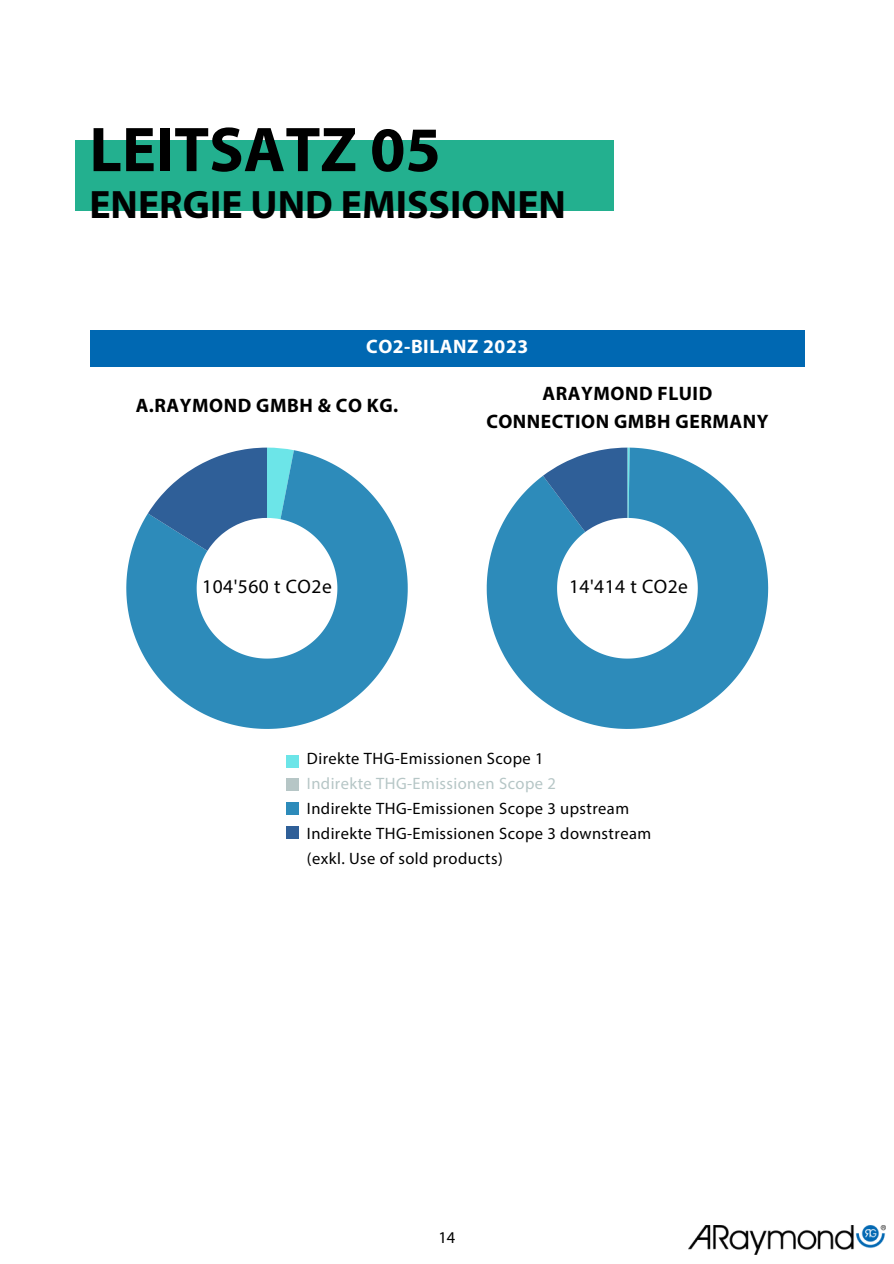
<style>
.page{position:relative;width:894px;height:1264px;background:#fff}
.page>*{position:absolute;margin:0;border:0;box-sizing:border-box;transform-origin:0 0}
.t1{font:700 63.75px "Myriad Pro";color:#000}
.t2{font:700 39.75px "Myriad Pro";color:#000}
.t3{font:700 19.5px/28.2px "Myriad Pro";letter-spacing:.025em;color:#000;text-align:center}
.t4{font:19.5px "Myriad Pro";letter-spacing:.025em;color:#000}
.t5{font:700 19.5px "Myriad Pro";letter-spacing:.025em;color:#fff}
.t6{font:16.5px "Myriad Pro";letter-spacing:.025em;color:#000}
.t7{font:16.5px "Myriad Pro";letter-spacing:.025em;color:#b6c6c6}
</style>
<div class="page">
<img style="left:688px;top:1225px;width:196px;height:29px">
<svg style="left:126px;top:450px;width:281px;height:279px;fill:#2d8bba"></svg>
<svg style="left:148px;top:447px;width:146px;height:104px"></svg>
<svg style="left:486px;top:447px;width:282px;height:282px;fill:#2d8bba"></svg>
<svg style="left:543px;top:447px;width:86px;height:85px"></svg>
<div style="left:90px;top:330px;width:714px;height:36px;background:#0068b2"></div>
<div style="left:285px;top:755px;width:13px;height:12px;background:#6ce5e8"></div>
<div style="left:285px;top:778px;width:13px;height:12px;background:#b6c6c6"></div>
<div style="left:285px;top:802px;width:13px;height:12px;background:#2d8bba"></div>
<div style="left:285px;top:826px;width:13px;height:13px;background:#2f5f98"></div>
<div style="left:75px;top:141px;width:539px;height:70px;background:#23b08f"></div>
<p class="t1" style="left:89px;top:123px;width:353px">LEITSATZ 05</p>
<p class="t2" style="left:89px;top:188px;width:478px">ENERGIE UND EMISSIONEN</p>
<h2 class="t5" style="left:366px;top:338px;width:163px">CO2-BILANZ 2023</h2>
<p class="t3" style="left:136px;top:393px;width:264px">A.RAYMOND GMBH &amp; CO KG.</p>
<p class="t3" style="left:486px;top:381px;width:283px">ARAYMOND FLUID<br>CONNECTION GMBH GERMANY</p>
<p class="t4" style="left:202px;top:578px;width:131px">104'560 t CO2e</p>
<p class="t4" style="left:569px;top:578px;width:120px">14'414 t CO2e</p>
<p class="t6" style="left:307px;top:752px;width:238px">Direkte THG-Emissionen Scope 1</p>
<p class="t7" style="left:307px;top:776px;width:250px">Indirekte THG-Emissionen Scope 2</p>
<p class="t6" style="left:307px;top:801px;width:323px">Indirekte THG-Emissionen Scope 3 upstream</p>
<p class="t6" style="left:307px;top:826px;width:345px">Indirekte THG-Emissionen Scope 3 downstream</p>
<p class="t6" style="left:307px;top:851px;width:197px">(exkl. Use of sold products)</p>
<p class="t6" style="left:438px;top:1230px;width:18px">14</p>
</div>
